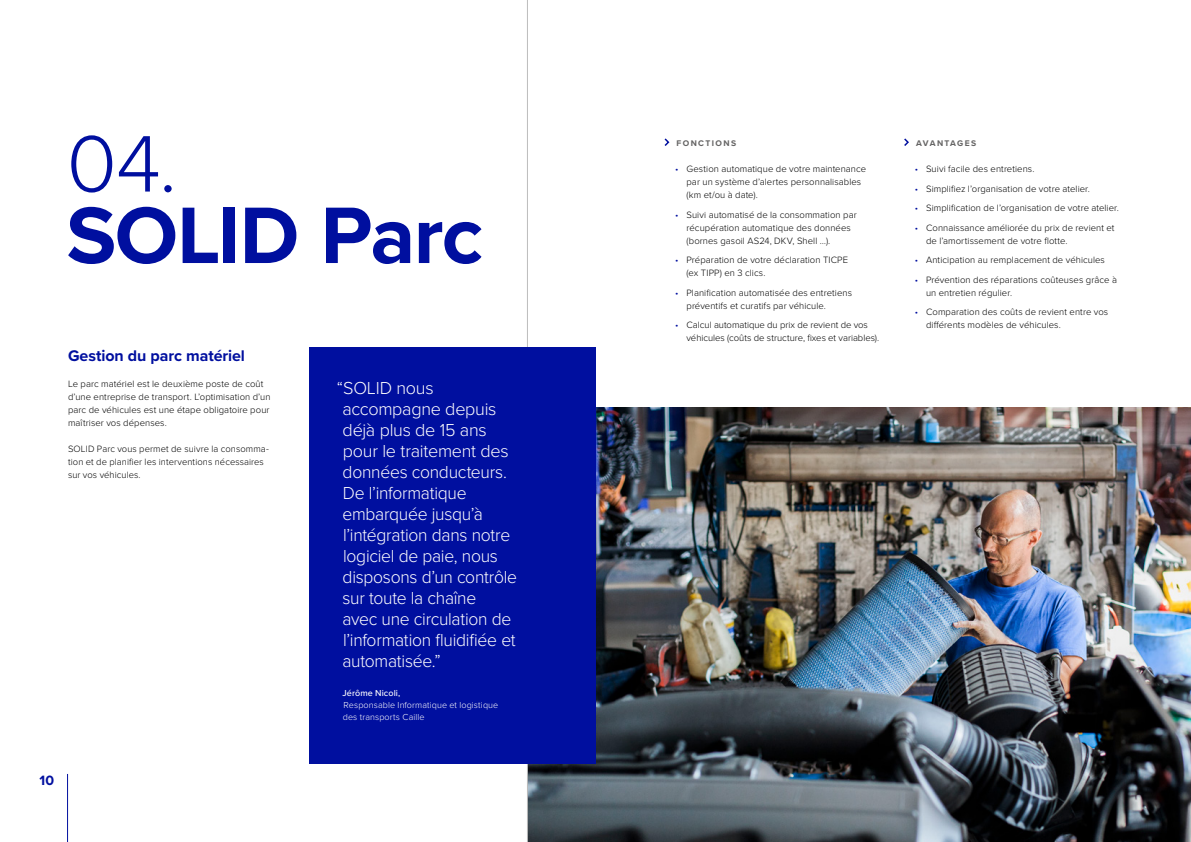
<style>
.page{position:relative;width:1191px;height:842px;background:#fff}
.page>*{position:absolute;margin:0;border:0;box-sizing:border-box;transform-origin:0 0}
.t1{font:700 83px "Proxima Nova";letter-spacing:-.02em;color:#000f9f}
.t2{font:300 83px "Proxima Nova";color:#000f9f}
.t3{font:300 18px/21px "Proxima Nova";letter-spacing:-.015em;color:#fff}
.t4{font:700 16px "Proxima Nova";letter-spacing:-.005em;color:#000f9f}
.t5{font:700 14px "Proxima Nova";color:#000f9f}
.t6{font:300 9.5px/13px "Proxima Nova";letter-spacing:.005em;color:#000}
.t7{font:300 9px/12px "Proxima Nova";letter-spacing:.01em;color:#fff}
.t8{font:500 9px "Proxima Nova";letter-spacing:.01em;color:#fff}
.t9{font:700 8.5px "Proxima Nova";letter-spacing:.165em;color:#646363}
.t10{font:700 8.5px "Proxima Nova";letter-spacing:.145em;color:#646363}
.s1{color:#000f9f}
</style>
<div class="page">
<hr style="left:67px;top:774px;width:1px;height:68px;background:#000f9f">
<img style="left:528px;top:407px;width:663px;height:435px">
<hr style="left:527px;top:0;width:1px;height:842px;background:#bcbcbc">
<div style="left:309px;top:348px;width:286px;height:416px;background:#000f9f"></div>
<svg style="left:664px;top:138px;width:6px;height:8px"></svg>
<svg style="left:904px;top:138px;width:5px;height:8px"></svg>
<h1 class="t2" style="left:66px;top:102px;width:112px">04.</h1>
<h1 class="t1" style="left:66px;top:173px;width:418px">SOLID Parc</h1>
<h3 class="t4" style="left:68px;top:343px;width:178px">Gestion du parc matériel</h3>
<p class="t6" style="left:68px;top:376px;width:204px">Le parc matériel est le deuxième poste de coût d’une entreprise de transport. L’optimisation d’un parc de véhicules est une étape obligatoire pour maîtriser vos dépenses.</p>
<p class="t6" style="left:68px;top:441px;width:202px">SOLID Parc vous permet de suivre la consomma&shy;tion et de planifier les interventions nécessaires sur vos véhicules.</p>
<h3 class="t5" style="left:40px;top:770px;width:16px">10</h3>
<p class="t3" style="left:342px;top:377px;width:176px;text-indent:-5px">“SOLID nous accompagne depuis déjà plus de 15 ans pour le traitement des données conducteurs.<br>De l’informatique embarquée jusqu’à l’intégration dans notre logiciel de paie, nous disposons d’un contrôle sur toute la chaîne<br>avec une circulation de l’information fluidifiée et automatisée.”</p>
<p class="t8" style="left:342px;top:687px;width:59px">Jérôme Nicoli,</p>
<p class="t7" style="left:343px;top:699px;width:157px">Responsable Informatique et logistique des transports Caille</p>
<p class="t9" style="left:676px;top:137px;width:61px">FONCTIONS</p>
<p class="t6" style="left:686px;top:162px;width:181px;text-indent:-11px"><span class="s1">•</span> Gestion automatique de votre maintenance par un système d’alertes personnalisables (km et/ou à date).</p>
<p class="t6" style="left:686px;top:207px;width:172px;text-indent:-11px"><span class="s1">•</span> Suivi automatisé de la consommation par récupération automatique des données (bornes gasoil AS24, DKV, Shell …).</p>
<p class="t6" style="left:686px;top:253px;width:163px;text-indent:-11px"><span class="s1">•</span> Préparation de votre déclaration TICPE (ex TIPP) en 3 clics.</p>
<p class="t6" style="left:686px;top:285px;width:167px;text-indent:-11px"><span class="s1">•</span> Planification automatisée des entretiens préventifs et curatifs par véhicule.</p>
<p class="t6" style="left:686px;top:318px;width:194px;text-indent:-11px"><span class="s1">•</span> Calcul automatique du prix de revient de vos véhicules (coûts de structure, fixes et variables).</p>
<p class="t10" style="left:916px;top:137px;width:62px">AVANTAGES</p>
<p class="t6" style="left:914px;top:162px;width:121px"><span class="s1">•</span> Suivi facile des entretiens.</p>
<p class="t6" style="left:914px;top:181px;width:177px"><span class="s1">•</span> Simplifiez l’organisation de votre atelier.</p>
<p class="t6" style="left:914px;top:201px;width:206px"><span class="s1">•</span> Simplification de l’organisation de votre atelier.</p>
<p class="t6" style="left:926px;top:220px;width:190px;text-indent:-11px"><span class="s1">•</span> Connaissance améliorée du prix de revient et de l’amortissement de votre flotte.</p>
<p class="t6" style="left:914px;top:253px;width:192px"><span class="s1">•</span> Anticipation au remplacement de véhicules</p>
<p class="t6" style="left:926px;top:272px;width:192px;text-indent:-11px"><span class="s1">•</span> Prévention des réparations coûteuses grâce à un entretien régulier.</p>
<p class="t6" style="left:926px;top:305px;width:184px;text-indent:-11px"><span class="s1">•</span> Comparation des coûts de revient entre vos différents modèles de véhicules.</p>
</div>
